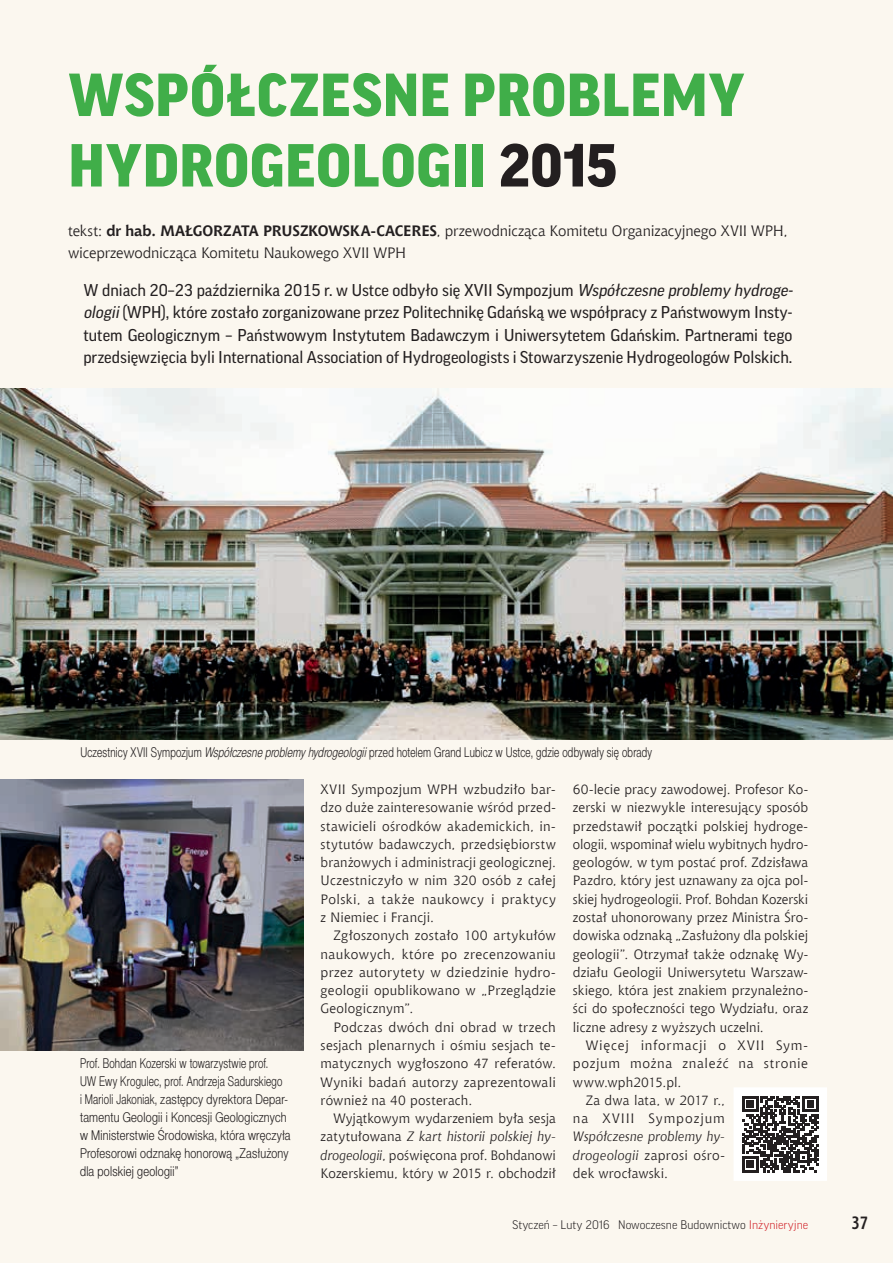
<style>
.page{position:relative;width:893px;height:1263px;background:#fbf7ef}
.page>*{position:absolute;margin:0;border:0;box-sizing:border-box;transform-origin:0 0}
.t1{font:900 58.5px/70.5px "Good Pro";letter-spacing:.01em;color:#40ae49}
.t2{font:700 18px "Aerton Cnd EFN";color:#231f20}
.t3{font:16.5px/22.5px "Good Pro";color:#231f20}
.t4{font:15px/22.5px "Chianti EU";letter-spacing:-.01em;color:#231f20}
.t5{font:13.5px/18.3px "Chianti EU";letter-spacing:.02em;color:#231f20;text-align:justify}
.t6{font:13.5px/18px "Switzer Cnd EFN Light";letter-spacing:.015em;color:#231f20;scale:.9 1}
.t7{font:italic 13.5px/18.3px "Chianti EU";letter-spacing:.015em;color:#231f20;text-align:justify}
.t8{font:13.5px "Chianti EU";letter-spacing:.05em;color:#231f20}
.t9{font:13.5px "Chianti EU";letter-spacing:.065em;color:#231f20}
.t10{font:300 12px "Good Pro";color:#231f20}
.s1{color:#231f20}
.s2{font-weight:700}
.s3{font-style:italic}
.s4{font-style:normal}
.s5{color:#d1232a}
</style>
<div class="page">
<img style="left:0;top:389px;width:893px;height:350px">
<svg style="left:734px;top:1088px;width:93px;height:93px"></svg>
<img style="left:0;top:780px;width:304px;height:270px">
<h1 class="t1" style="left:68px;top:60px;width:677px">WSPÓŁCZESNE PROBLEMY<br>HYDROGEOLOGII <span class="s1">2015</span></h1>
<p class="t4" style="left:68px;top:219px;width:721px">tekst: <span class="s2">dr hab. MAŁGORZATA PRUSZKOWSKA-CACERES</span>, przewodnicząca Komitetu Organizacyjnego XVII WPH, wiceprzewodnicząca Komitetu Naukowego XVII WPH</p>
<p class="t3" style="left:83px;top:279px;width:714px">W dniach 20–23 października 2015 r. w Ustce odbyło się XVII Sympozjum <span class="s3">Współczesne problemy hydroge&shy;ologii</span>(WPH), które zostało zorganizowane przez Politechnikę Gdańską we współpracy z Państwowym Insty&shy;tutem Geologicznym – Państwowym Instytutem Badawczym i Uniwersytetem Gdańskim. Partnerami tego przedsięwzięcia byli International Association of Hydrogeologists i Stowarzyszenie Hydrogeologów Polskich.</p>
<p class="t6" style="left:80px;top:744px;width:637px">Uczestnicy XVII Sympozjum <span class="s3">Współczesne problemy hydrogeologii</span> przed hotelem Grand Lubicz w Ustce, gdzie odbywały się obrady</p>
<p class="t6" style="left:80px;top:1055px;width:235px">Prof. Bohdan Kozerski w towarzystwie prof.<br>UW Ewy Krogulec, prof. Andrzeja Sadurskiego<br>i Marioli Jakoniak, zastępcy dyrektora Depar&shy;tamentu Geologii i Koncesji Geologicznych w Ministerstwie Środowiska, która wręczyła Profesorowi odznakę honorową „Zasłużony dla polskiej geologii”</p>
<p class="t5" style="left:321px;top:780px;width:237px">XVII Sympozjum WPH wzbudziło bar&shy;dzo duże zainteresowanie wśród przed&shy;stawicieli ośrodków akademickich, in&shy;stytutów badawczych, przedsiębiorstw branżowych i administracji geologicznej.<br>Uczestniczyło w nim 320 osób z całej Polski, a także naukowcy i praktycy z Niemiec i Francji.</p>
<p class="t5" style="left:321px;top:926px;width:237px;text-indent:13px">Zgłoszonych zostało 100 artykułów naukowych, które po zrecenzowaniu przez autorytety w dziedzinie hydro&shy;geologii opublikowano w „Przeglądzie Geologicznym”.</p>
<p class="t5" style="left:321px;top:1018px;width:237px;text-indent:13px">Podczas dwóch dni obrad w trzech sesjach plenarnych i ośmiu sesjach te&shy;matycznych wygłoszono 47 referatów.<br>Wyniki badań autorzy zaprezentowali również na 40 posterach.</p>
<p class="t5" style="left:321px;top:1109px;width:237px;text-indent:13px">Wyjątkowym wydarzeniem była sesja zatytułowana <span class="s3">Z kart historii polskiej hy&shy;drogeologii</span>, poświęcona prof. Bohdanowi Kozerskiemu, który w 2015 r. obchodził</p>
<p class="t5" style="left:573px;top:780px;width:237px">60-lecie pracy zawodowej. Profesor Ko&shy;zerski w niezwykle interesujący sposób przedstawił początki polskiej hydroge&shy;ologii, wspominał wielu wybitnych hydro&shy;geologów, w tym postać prof. Zdzisława Pazdro, który jest uznawany za ojca pol&shy;skiej hydrogeologii. Prof. Bohdan Kozerski został uhonorowany przez Ministra Śro&shy;dowiska odznaką „Zasłużony dla polskiej geologii”. Otrzymał także odznakę Wy&shy;działu Geologii Uniwersytetu Warszaw&shy;skiego, która jest znakiem przynależno&shy;ści do społeczności tego Wydziału, oraz liczne adresy z wyższych uczelni.</p>
<p class="t8" style="left:586px;top:1037px;width:224px">Więcej informacji o XVII Sym-</p>
<p class="t8" style="left:573px;top:1055px;width:237px">pozjum można znaleźć na stronie</p>
<p class="t5" style="left:573px;top:1072px;width:110px">www.wph2015.pl.</p>
<p class="t5" style="left:586px;top:1091px;width:141px">Za dwa lata, w 2017 r.,</p>
<p class="t9" style="left:573px;top:1110px;width:154px">na XVIII Sympozjum</p>
<p class="t7" style="left:573px;top:1127px;width:154px">Współczesne problemy hy&shy;drogeologii <span class="s4">zaprosi ośro&shy;dek wrocławski.</span></p>
<p class="t10" style="left:513px;top:1218px;width:297px">Styczeń – Luty 2016 Nowoczesne Budownictwo <span class="s5">Inżynieryjne</span></p>
<h2 class="t2" style="left:851px;top:1212px;width:18px">37</h2>
</div>
